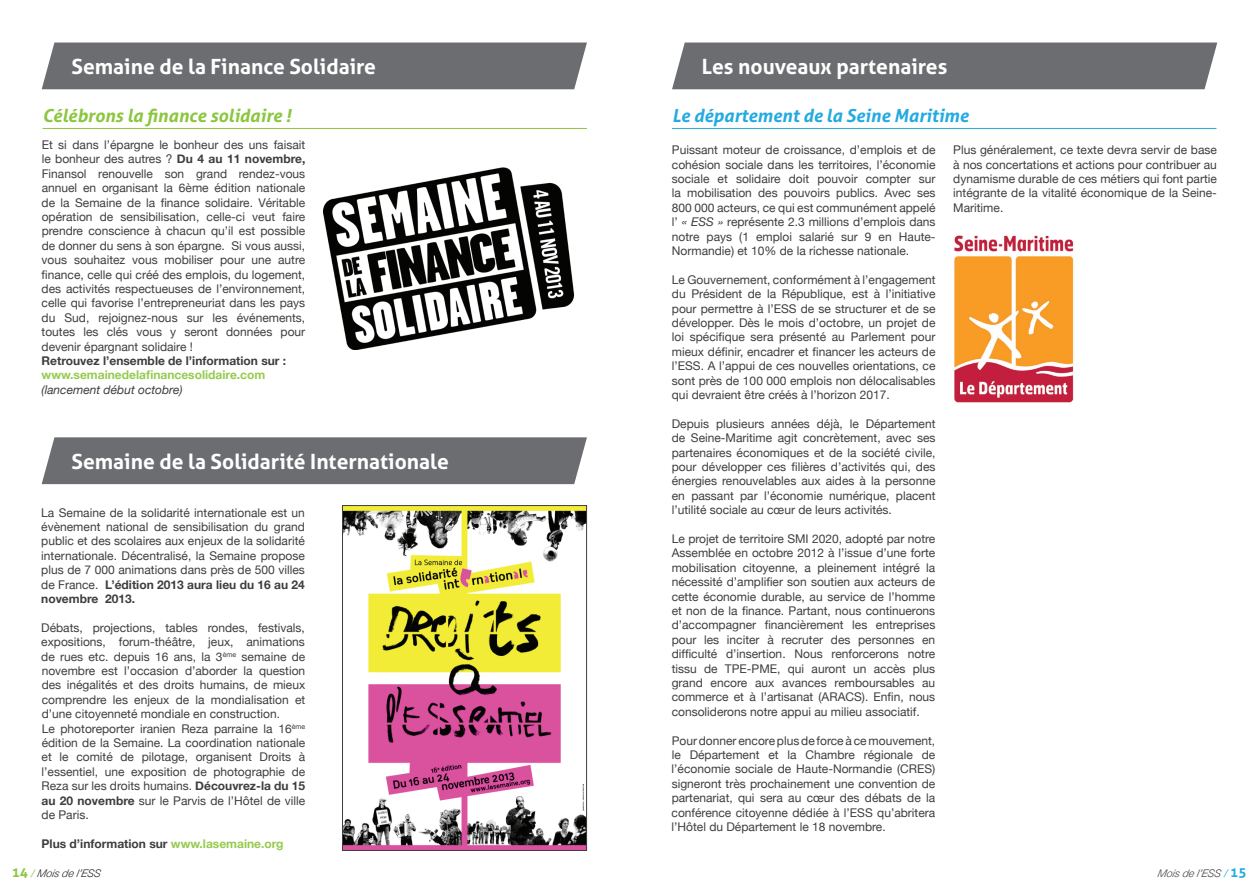
<style>
.page{position:relative;width:1259px;height:893px;background:#fff}
.page>*{position:absolute;margin:0;border:0;box-sizing:border-box;transform-origin:0 0}
.t1{font:700 21px "Aller";color:#fff}
.t2{font:italic 700 18px "Aller";color:#24aae1}
.t3{font:italic 700 18px "Aller";color:#8bc63e}
.t4{font:12px/14.4px "Helvetica Neue";color:#3e3e3f;text-align:justify}
.t5{font:700 12px "Helvetica Neue";color:#3e3e3f}
.t6{font:700 12px "Helvetica Neue";color:#96ca4e}
.t7{font:italic 12px "Helvetica Neue";color:#3e3e3f}
.t8{font:italic 300 10.5px "Helvetica Neue";color:#231f20}
.t9{font:italic 300 10.5px "Helvetica Neue";color:#3e3e3f}
.s1{font-weight:700}
.s2{font-style:italic}
.s3{color:#96ca4e}
.s4{font-family:"Aller";font-weight:700;font-style:normal;font-size:13.5px;color:#8bc63e}
.s5{font-weight:400;color:#8bc63e}
.s6{font-weight:400;color:#24aae1}
.s7{font-family:"Aller";font-weight:700;font-style:normal;font-size:13.5px;color:#24aae1}
</style>
<div class="page">
<div style="left:42px;top:43px;width:545px;height:46px;background:#6c6d70"></div>
<div style="left:672px;top:43px;width:545px;height:46px;background:#6c6d70"></div>
<div style="left:42px;top:437px;width:545px;height:47px;background:#6c6d70"></div>
<hr style="left:43px;top:128px;width:544px;height:1px;background:#8bc63e">
<hr style="left:672px;top:128px;width:544px;height:1px;background:#24aae1">
<img style="left:323px;top:167px;width:252px;height:183px">
<img style="left:344px;top:507px;width:241px;height:342px">
<div style="left:342px;top:505px;width:245px;height:346px;border:1px solid #3e3e3f"></div>
<img style="left:954px;top:235px;width:120px;height:168px">
<h1 class="t1" style="left:71px;top:53px;width:306px">Semaine de la Finance Solidaire</h1>
<h1 class="t1" style="left:702px;top:53px;width:247px">Les nouveaux partenaires</h1>
<h2 class="t3" style="left:43px;top:104px;width:250px">Célébrons la finance solidaire !</h2>
<h2 class="t2" style="left:672px;top:104px;width:298px">Le département de la Seine Maritime</h2>
<p class="t4" style="left:42px;top:138px;width:265px">Et si dans l’épargne le bonheur des uns faisait le bonheur des autres ? <span class="s1">Du 4 au 11 novembre, </span>Finansol renouvelle son grand rendez-vous annuel en organisant la 6ème édition nationale de la Semaine de la finance solidaire. Véritable opération de sensibilisation, celle-ci veut faire prendre conscience à chacun qu’il est possible de donner du sens à son épargne. Si vous aussi, vous souhaitez vous mobiliser pour une autre finance, celle qui créé des emplois, du logement, des activités respectueuses de l’environnement, celle qui favorise l’entrepreneuriat dans les pays du Sud, rejoignez-nous sur les événements, toutes les clés vous y seront données pour devenir épargnant solidaire !</p>
<p class="t5" style="left:42px;top:351px;width:246px">Retrouvez l’ensemble de l’information sur :</p>
<p class="t6" style="left:42px;top:366px;width:225px">www.semainedelafinancesolidaire.com</p>
<p class="t7" style="left:42px;top:381px;width:142px">(lancement début octobre)</p>
<p class="t4" style="left:953px;top:143px;width:265px">Plus généralement, ce texte devra servir de base à nos concertations et actions pour contribuer au dynamisme durable de ces métiers qui font partie intégrante de la vitalité économique de la Seine-Maritime.</p>
<p class="t4" style="left:672px;top:143px;width:265px">Puissant moteur de croissance, d’emplois et de cohésion sociale dans les territoires, l’économie sociale et solidaire doit pouvoir compter sur la mobilisation des pouvoirs publics. Avec ses 800 000 acteurs, ce qui est communément appelé l’ <span class="s2">« ESS »</span> représente 2.3 millions d’emplois dans notre pays (1 emploi salarié sur 9 en Haute-Normandie) et 10% de la richesse nationale.</p>
<p class="t4" style="left:672px;top:273px;width:265px">Le Gouvernement, conformément à l’engagement du Président de la République, est à l’initiative pour permettre à l’ESS de se structurer et de se développer. Dès le mois d’octobre, un projet de loi spécifique sera présenté au Parlement pour mieux définir, encadrer et financer les acteurs de l’ESS. A l’appui de ces nouvelles orientations, ce sont près de 100 000 emplois non délocalisables qui devraient être créés à l’horizon 2017.</p>
<p class="t4" style="left:672px;top:417px;width:265px">Depuis plusieurs années déjà, le Département de Seine-Maritime agit concrètement, avec ses partenaires économiques et de la société civile, pour développer ces filières d’activités qui, des énergies renouvelables aux aides à la personne en passant par l’économie numérique, placent l’utilité sociale au cœur de leurs activités.</p>
<p class="t4" style="left:671px;top:532px;width:265px">Le projet de territoire SMI 2020, adopté par notre Assemblée en octobre 2012 à l’issue d’une forte mobilisation citoyenne, a pleinement intégré la nécessité d’amplifier son soutien aux acteurs de cette économie durable, au service de l’homme et non de la finance. Partant, nous continuerons d’accompagner financièrement les entreprises pour les inciter à recruter des personnes en difficulté d’insertion. Nous renforcerons notre tissu de TPE-PME, qui auront un accès plus grand encore aux avances remboursables au commerce et à l’artisanat (ARACS). Enfin, nous consoliderons notre appui au milieu associatif.</p>
<p class="t4" style="left:671px;top:734px;width:265px">Pour donner encore plus de force à ce mouvement, le Département et la Chambre régionale de l’économie sociale de Haute-Normandie (CRES) signeront très prochainement une convention de partenariat, qui sera au cœur des débats de la conférence citoyenne dédiée à l’ESS qu’abritera l’Hôtel du Département le 18 novembre.</p>
<h1 class="t1" style="left:71px;top:448px;width:379px">Semaine de la Solidarité Internationale</h1>
<p class="t4" style="left:41px;top:506px;width:265px">La Semaine de la solidarité internationale est un évènement national de sensibilisation du grand public et des scolaires aux enjeux de la solidarité internationale. Décentralisé, la Semaine propose plus de 7 000 animations dans près de 500 villes de France. <span class="s1">L’édition 2013 aura lieu du 16 au 24 novembre 2013.</span></p>
<p class="t4" style="left:41px;top:621px;width:265px;text-align:left">Débats, projections, tables rondes, festivals, expositions, forum-théâtre, jeux, animations de rues etc. depuis 16 ans, la 3<sup>ème</sup> semaine de novembre est l’occasion d’aborder la question des inégalités et des droits humains, de mieux comprendre les enjeux de la mondialisation et d’une citoyenneté mondiale en construction.<br>Le photoreporter iranien Reza parraine la 16<sup>ème </sup>édition de la Semaine. La coordination nationale et le comité de pilotage, organisent Droits à l’essentiel, une exposition de photographie de Reza sur les droits humains. <span class="s1">Découvrez-la du 15 au 20 novembre</span> sur le Parvis de l’Hôtel de ville de Paris.</p>
<p class="t5" style="left:42px;top:834px;width:243px">Plus d’information sur <span class="s3">www.lasemaine.org</span></p>
<p class="t8" style="left:12px;top:865px;width:93px"><span class="s4">1 4</span> <span class="s5">/</span> Moisde l’ESS</p>
<p class="t9" style="left:1157px;top:865px;width:90px">Moisde l’ESS <span class="s6">/</span> <span class="s7">1 5</span></p>
</div>
